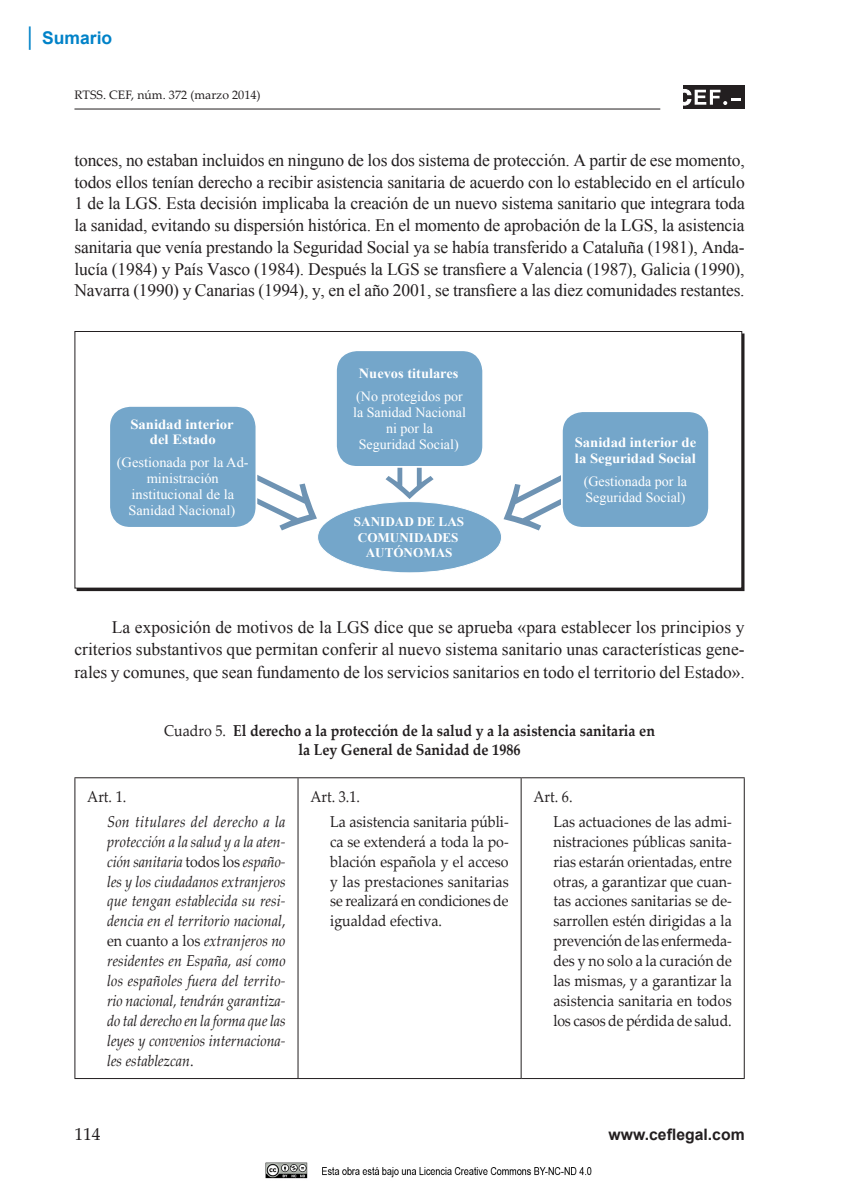
<style>
.page{position:relative;width:844px;height:1191px;background:#fff}
.page>*{position:absolute;margin:0;border:0;box-sizing:border-box;transform-origin:0 0}
.texto_normal{font:17.5px/21.7px "Times New Roman";letter-spacing:-.005em;color:#231f20;text-align:justify}
.t1{font:700 17.5px "Arial";color:#0082c8}
.t2{font:17.5px "Palatino Linotype";color:#231f20}
.Tabla_margen_1_ª_cla{font:15.75px/19.9px "Palatino Linotype";color:#231f20;text-align:justify;scale:.9 1}
.Tabla_margen_1_ª_cla-2{font:italic 15.75px/19.9px "Palatino Linotype";color:#231f20;text-align:justify;scale:.9 1}
.Tablas_título{font:700 15.75px/19.1px "Palatino Linotype";color:#231f20;text-align:center;scale:.9 1}
.Tablas_y_gráficos{font:15.75px "Palatino Linotype";color:#231f20;scale:.9 1}
.t3{font:700 15.75px "Arial";color:#231f20}
.t4{font:14px/15.8px "Times New Roman";color:#fff}
.t5{font:700 14px/15.8px "Times New Roman";color:#fff;scale:1.05 1}
.t6{font:700 13.12px/15.8px "Times New Roman";color:#fff;text-align:center}
.t7{font:12.25px "Palatino Linotype";color:#231f20}
.s1{font-size:19.25px}
.s2{font-weight:700}
.s3{font-weight:400}
.s4{font-style:normal}
</style>
<div class="page">
<img style="left:265px;top:1162px;width:327px;height:17px">
<hr style="left:74px;top:109px;width:586px;height:1px;background:#231f20">
<div style="left:683px;top:85px;width:61px;height:24px;background:#231f20"></div>
<svg style="left:683px;top:89px;width:57px;height:16px"></svg>
<div style="left:74px;top:331px;width:668px;height:257px;border:1px solid #231f20"></div>
<div style="left:317px;top:501px;width:184px;height:72px;background:#74a6ca;border-radius:50%"></div>
<div style="left:561px;top:411px;width:147px;height:117px;background:#74a6ca;border-radius:21px"></div>
<div style="left:561px;top:410px;width:148px;height:119px;border:2px solid #fff;border-radius:21px"></div>
<div style="left:109px;top:406px;width:147px;height:122px;background:#74a6ca;border-radius:21px"></div>
<div style="left:108px;top:405px;width:149px;height:124px;border:2px solid #fff;border-radius:21px"></div>
<div style="left:336px;top:350px;width:147px;height:117px;background:#74a6ca;border-radius:21px"></div>
<div style="left:335px;top:349px;width:149px;height:119px;border:2px solid #fff;border-radius:21px"></div>
<hr style="left:74px;top:777px;width:224px;height:1px;background:#231f20">
<hr style="left:74px;top:778px;width:1px;height:300px;background:#231f20">
<hr style="left:298px;top:777px;width:223px;height:1px;background:#231f20">
<hr style="left:297px;top:778px;width:1px;height:300px;background:#231f20">
<hr style="left:521px;top:777px;width:223px;height:1px;background:#231f20">
<hr style="left:520px;top:778px;width:1px;height:300px;background:#231f20">
<hr style="left:743px;top:778px;width:1px;height:300px;background:#231f20">
<hr style="left:74px;top:1078px;width:224px;height:1px;background:#231f20">
<hr style="left:298px;top:1078px;width:223px;height:1px;background:#231f20">
<hr style="left:521px;top:1078px;width:223px;height:1px;background:#231f20">
<svg style="left:219px;top:453px;width:109px;height:89px"></svg>
<svg style="left:491px;top:452px;width:109px;height:90px"></svg>
<svg style="left:385px;top:465px;width:48px;height:3px"></svg>
<p class="t1" style="left:25px;top:26px;width:89px"><span class="s1">│</span> Sumario</p>
<p class="t7" style="left:74px;top:86px;width:188px">RTSS. CEF, núm. 372 (marzo 2014)</p>
<p class="texto_normal" style="left:74px;top:149px;width:671px">tonces, no estaban incluidos en ninguno de los dos sistema de protección. A partir de ese momento, todos ellos tenían derecho a recibir asistencia sanitaria de acuerdo con lo establecido en el artículo 1 de la LGS. Esta decisión implicaba la creación de un nuevo sistema sanitario que integrara toda la sanidad, evitando su dispersión histórica. En el momento de aprobación de la LGS, la asistencia sanitaria que venía prestando la Seguridad Social ya se había transferido a Cataluña (1981), Anda&shy;lucía (1984) y País Vasco (1984). Después la LGS se transfiere a Valencia (1987), Galicia (1990), Navarra (1990) y Canarias (1994), y, en el año 2001, se transfiere a las diez comunidades restantes.</p>
<p class="t5" style="left:130px;top:415px;width:100px;text-align:center">Sanidad interior del Estado</p>
<p class="t4" style="left:117px;top:455px;width:133px;text-align:center">(Gestionada por la Ad&shy;ministración institucional de la<br>Sanidad Nacional)</p>
<p class="t4" style="left:356px;top:361px;width:108px;line-height:23.3px"><span class="s2">Nuevos titulares </span>(No protegidos por</p>
<p class="t4" style="left:353px;top:404px;width:114px;text-align:center">la Sanidad Nacional ni por la<br>Seguridad Social)</p>
<p class="t6" style="left:354px;top:513px;width:112px">SANIDAD DE LAS<br>COMUNIDADES<br>AUTÓNOMAS</p>
<p class="t5" style="left:574px;top:434px;width:117px">Sanidad interior de la Seguridad Social</p>
<p class="t4" style="left:583px;top:473px;width:105px">(Gestionada por la<br>Seguridad Social)</p>
<p class="texto_normal" style="left:74px;top:616px;width:671px;line-height:22.2px;text-indent:37px">La exposición de motivos de la LGS dice que se aprueba «para establecer los principios y criterios substantivos que permitan conferir al nuevo sistema sanitario unas características gene&shy;rales y comunes, que sean fundamento de los servicios sanitarios en todo el territorio del Estado».</p>
<p class="Tablas_título" style="left:164px;top:721px;width:546px"><span class="s3">Cuadro 5.</span> El derecho a la protección de la salud y a la asistencia sanitaria en la Ley General de Sanidad de 1986</p>
<p class="Tablas_y_gráficos" style="left:87px;top:785px;width:45px">Art. 1.</p>
<p class="Tabla_margen_1_ª_cla-2" style="left:107px;top:810px;width:200px">Son titulares del derecho a la protección a la salud y a la aten&shy;ción sanitaria <span class="s4">todos los</span> españo&shy;les y los ciudadanos extranjeros que tengan establecida su resi&shy;dencia en el territorio nacional<span class="s4">, en cuanto a los</span> extranjeros no residentes en España, así como los españoles fuera del territo&shy;rio nacional, tendrán garantiza&shy;do tal derecho en la forma que las leyes y convenios internaciona&shy;les establezcan<span class="s4">.</span></p>
<p class="Tablas_y_gráficos" style="left:310px;top:785px;width:57px">Art. 3.1.</p>
<p class="Tabla_margen_1_ª_cla" style="left:330px;top:810px;width:200px">La asistencia sanitaria públi&shy;ca se extenderá a toda la po&shy;blación española y el acceso y las prestaciones sanitarias se realizará en condiciones de igualdad efectiva.</p>
<p class="Tablas_y_gráficos" style="left:533px;top:785px;width:45px">Art. 6.</p>
<p class="Tabla_margen_1_ª_cla" style="left:553px;top:810px;width:200px">Las actuaciones de las admi&shy;nistraciones públicas sanita&shy;rias estarán orientadas, entre otras, a garantizar que cuan&shy;tas acciones sanitarias se de&shy;sarrollen estén dirigidas a la prevención de las enfermeda&shy;des y no solo a la curación de las mismas, y a garantizar la asistencia sanitaria en todos los casos de pérdida de salud.</p>
<p class="t2" style="left:74px;top:1121px;width:28px">114</p>
<p class="t3" style="left:608px;top:1123px;width:137px">www.ceflegal.com</p>
</div>
